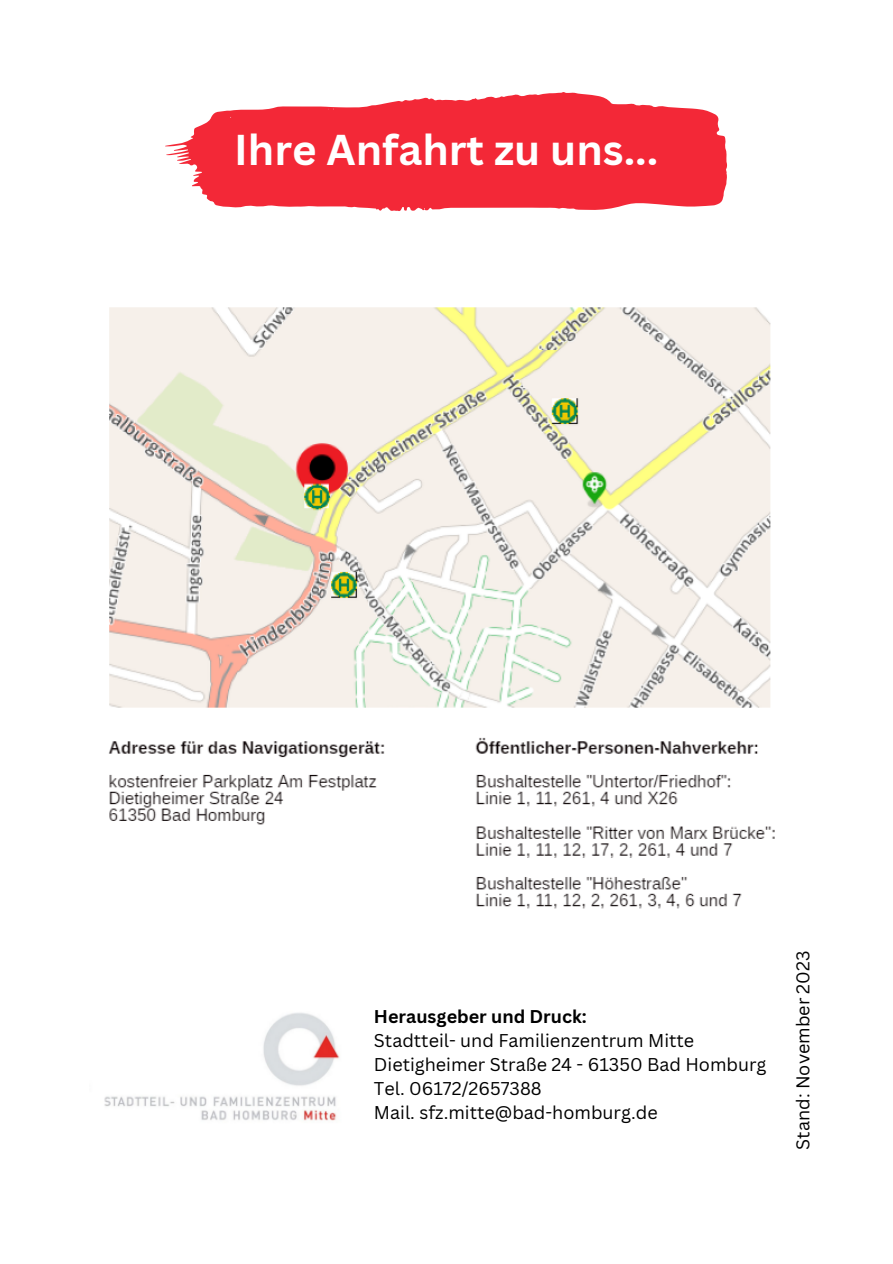
<style>
.page{position:relative;width:893px;height:1264px;background:#fff}
.page>*{position:absolute;margin:0;border:0;box-sizing:border-box;transform-origin:0 0}
.t1{font:700 42px "Canva Sans";color:#fff}
.t2{font:18px "Canva Sans";color:#000}
.t3{font:700 18px "Canva Sans";color:#000}
</style>
<div class="page">
<svg style="left:165px;top:92px;width:562px;height:119px;fill:#f32837"></svg>
<img style="left:108px;top:307px;width:667px;height:602px">
<img style="left:104px;top:1013px;width:236px;height:108px">
<p class="t1" style="left:234px;top:120px;width:425px">Ihre Anfahrt zu uns...</p>
<p class="t3" style="left:374px;top:1003px;width:214px">Herausgeber und Druck:</p>
<p class="t2" style="left:374px;top:1027px;width:322px">Stadtteil- und Familienzentrum Mitte</p>
<p class="t2" style="left:374px;top:1051px;width:394px">Dietigheimer Straße 24 - 61350 Bad Homburg</p>
<p class="t2" style="left:374px;top:1075px;width:169px">Tel. 06172/2657388</p>
<p class="t2" style="left:374px;top:1099px;width:285px">Mail. sfz.mitte@bad-homburg.de</p>
<p class="t2" style="left:790px;top:1149px;width:200px;rotate:-90deg">Stand: November 2023</p>
</div>
